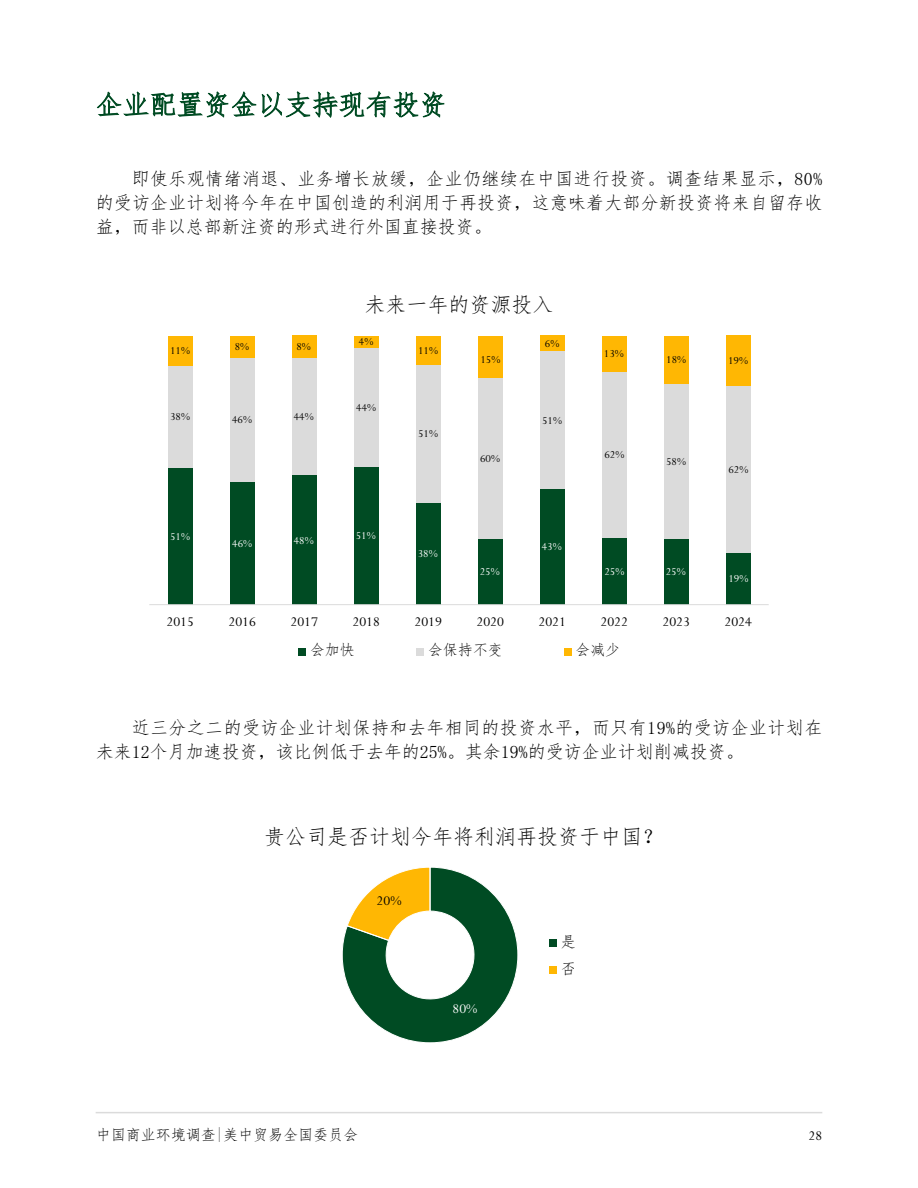
<style>
.page{position:relative;width:918px;height:1188px;background:#fff}
.page>*{position:absolute;margin:0;border:0;box-sizing:border-box;transform-origin:0 0}
.t1{font:27px "Fang Song";color:#004b23}
.t2{font:21px "Fang Song";color:#000}
.t3{font:18px/24px "Fang Song";letter-spacing:.01em;color:#000;text-align:justify}
.t4{font:15px "Perpetua";color:#000}
.t5{font:15px/27px "Fang Song";color:#000}
.t6{font:15px "Perpetua";color:#fff}
.t7{font:12px "Perpetua";color:#000}
.t8{font:12px "Perpetua";color:#fff}
</style>
<div class="page">
<svg style="left:97px;top:91px;width:159px;height:27px"></svg>
<svg style="left:262px;top:91px;width:182px;height:27px"></svg>
<div style="left:298px;top:648px;width:8px;height:7px;background:#004b23"></div>
<div style="left:416px;top:648px;width:8px;height:7px;background:#dbdbdb"></div>
<div style="left:564px;top:648px;width:8px;height:7px;background:#ffb703"></div>
<div style="left:168px;top:366px;width:25px;height:102px;background:#dbdbdb"></div>
<div style="left:230px;top:358px;width:25px;height:124px;background:#dbdbdb"></div>
<div style="left:292px;top:358px;width:25px;height:118px;background:#dbdbdb"></div>
<div style="left:354px;top:348px;width:25px;height:119px;background:#dbdbdb"></div>
<div style="left:416px;top:365px;width:25px;height:138px;background:#dbdbdb"></div>
<div style="left:478px;top:377px;width:25px;height:162px;background:#dbdbdb"></div>
<div style="left:540px;top:351px;width:25px;height:138px;background:#dbdbdb"></div>
<div style="left:602px;top:372px;width:25px;height:166px;background:#dbdbdb"></div>
<div style="left:664px;top:383px;width:25px;height:156px;background:#dbdbdb"></div>
<div style="left:726px;top:386px;width:25px;height:167px;background:#dbdbdb"></div>
<div style="left:168px;top:336px;width:25px;height:30px;background:#ffb703"></div>
<div style="left:230px;top:336px;width:25px;height:22px;background:#ffb703"></div>
<div style="left:292px;top:336px;width:25px;height:22px;background:#ffb703"></div>
<div style="left:354px;top:336px;width:25px;height:12px;background:#ffb703"></div>
<div style="left:416px;top:336px;width:25px;height:29px;background:#ffb703"></div>
<div style="left:478px;top:336px;width:25px;height:41px;background:#ffb703"></div>
<div style="left:540px;top:336px;width:25px;height:15px;background:#ffb703"></div>
<div style="left:602px;top:336px;width:25px;height:36px;background:#ffb703"></div>
<div style="left:168px;top:468px;width:25px;height:137px;background:#004b23"></div>
<div style="left:230px;top:482px;width:25px;height:123px;background:#004b23"></div>
<div style="left:292px;top:476px;width:25px;height:129px;background:#004b23"></div>
<div style="left:354px;top:467px;width:25px;height:138px;background:#004b23"></div>
<div style="left:416px;top:503px;width:25px;height:102px;background:#004b23"></div>
<div style="left:478px;top:539px;width:25px;height:66px;background:#004b23"></div>
<div style="left:540px;top:489px;width:25px;height:116px;background:#004b23"></div>
<div style="left:602px;top:538px;width:25px;height:67px;background:#004b23"></div>
<div style="left:664px;top:336px;width:25px;height:47px;background:#ffb703"></div>
<div style="left:726px;top:336px;width:25px;height:50px;background:#ffb703"></div>
<div style="left:664px;top:539px;width:25px;height:66px;background:#004b23"></div>
<div style="left:726px;top:553px;width:25px;height:52px;background:#004b23"></div>
<hr style="left:149px;top:604px;width:620px;height:1px;background:#dbdbdb">
<svg style="left:342px;top:867px;width:176px;height:176px"></svg>
<div style="left:549px;top:939px;width:8px;height:8px;background:#004b23"></div>
<div style="left:549px;top:966px;width:8px;height:8px;background:#ffb703"></div>
<hr style="left:96px;top:1112px;width:726px;height:1px;background:#dbdbdb">
<h1 class="t1" style="left:96px;top:91px;width:353px">企业配置资金以支持现有投资</h1>
<p class="t3" style="left:96px;top:167px;width:728px;text-indent:36px">即使乐观情绪消退、业务增长放缓，企业仍继续在中国进行投资。调查结果显示，80%的受访企业计划将今年在中国创造的利润用于再投资，这意味着大部分新投资将来自留存收益，而非以总部新注资的形式进行外国直接投资。</p>
<p class="t2" style="left:364px;top:294px;width:190px">未来一年的资源投入</p>
<p class="t7" style="left:170px;top:344px;width:21px">11%</p>
<p class="t7" style="left:235px;top:341px;width:16px">8%</p>
<p class="t7" style="left:296px;top:341px;width:16px">8%</p>
<p class="t7" style="left:359px;top:336px;width:16px">4%</p>
<p class="t7" style="left:418px;top:344px;width:21px">11%</p>
<p class="t7" style="left:480px;top:353px;width:21px">15%</p>
<p class="t7" style="left:545px;top:337px;width:16px">6%</p>
<p class="t7" style="left:604px;top:348px;width:21px">13%</p>
<p class="t7" style="left:666px;top:353px;width:21px">18%</p>
<p class="t7" style="left:728px;top:355px;width:21px">19%</p>
<p class="t7" style="left:356px;top:401px;width:21px">44%</p>
<p class="t7" style="left:170px;top:411px;width:21px">38%</p>
<p class="t7" style="left:232px;top:413px;width:21px">46%</p>
<p class="t7" style="left:294px;top:411px;width:21px">44%</p>
<p class="t7" style="left:542px;top:414px;width:21px">51%</p>
<p class="t7" style="left:418px;top:428px;width:21px">51%</p>
<p class="t7" style="left:480px;top:452px;width:21px">60%</p>
<p class="t7" style="left:604px;top:449px;width:21px">62%</p>
<p class="t7" style="left:666px;top:455px;width:21px">58%</p>
<p class="t7" style="left:728px;top:463px;width:21px">62%</p>
<p class="t8" style="left:170px;top:530px;width:21px">51%</p>
<p class="t8" style="left:232px;top:537px;width:21px">46%</p>
<p class="t8" style="left:294px;top:534px;width:21px">48%</p>
<p class="t8" style="left:356px;top:529px;width:21px">51%</p>
<p class="t8" style="left:418px;top:548px;width:21px">38%</p>
<p class="t8" style="left:542px;top:541px;width:21px">43%</p>
<p class="t8" style="left:480px;top:566px;width:21px">25%</p>
<p class="t8" style="left:604px;top:565px;width:21px">25%</p>
<p class="t8" style="left:666px;top:566px;width:21px">25%</p>
<p class="t8" style="left:728px;top:573px;width:21px">19%</p>
<p class="t4" style="left:166px;top:614px;width:29px">2015</p>
<p class="t4" style="left:228px;top:614px;width:29px">2016</p>
<p class="t4" style="left:290px;top:614px;width:29px">2017</p>
<p class="t4" style="left:352px;top:614px;width:29px">2018</p>
<p class="t4" style="left:415px;top:614px;width:29px">2019</p>
<p class="t4" style="left:477px;top:614px;width:29px">2020</p>
<p class="t4" style="left:539px;top:614px;width:29px">2021</p>
<p class="t4" style="left:601px;top:614px;width:29px">2022</p>
<p class="t4" style="left:663px;top:614px;width:29px">2023</p>
<p class="t4" style="left:725px;top:614px;width:29px">2024</p>
<p class="t5" style="left:310px;top:637px;width:46px">会加快</p>
<p class="t5" style="left:428px;top:637px;width:76px">会保持不变</p>
<p class="t5" style="left:575px;top:637px;width:46px">会减少</p>
<p class="t3" style="left:96px;top:716px;width:728px;text-indent:36px">近三分之二的受访企业计划保持和去年相同的投资水平，而只有19%的受访企业计划在未来12个月加速投资，该比例低于去年的25%。其余19%的受访企业计划削减投资。</p>
<p class="t2" style="left:264px;top:825px;width:400px">贵公司是否计划今年将利润再投资于中国？</p>
<p class="t4" style="left:377px;top:893px;width:26px">20%</p>
<p class="t6" style="left:453px;top:1001px;width:26px">80%</p>
<p class="t5" style="left:561px;top:928px;width:16px">是否</p>
<p class="t5" style="left:96px;top:1121px;width:264px">中国商业环境调查|美中贸易全国委员会</p>
<p class="t4" style="left:809px;top:1128px;width:15px">28</p>
</div>
